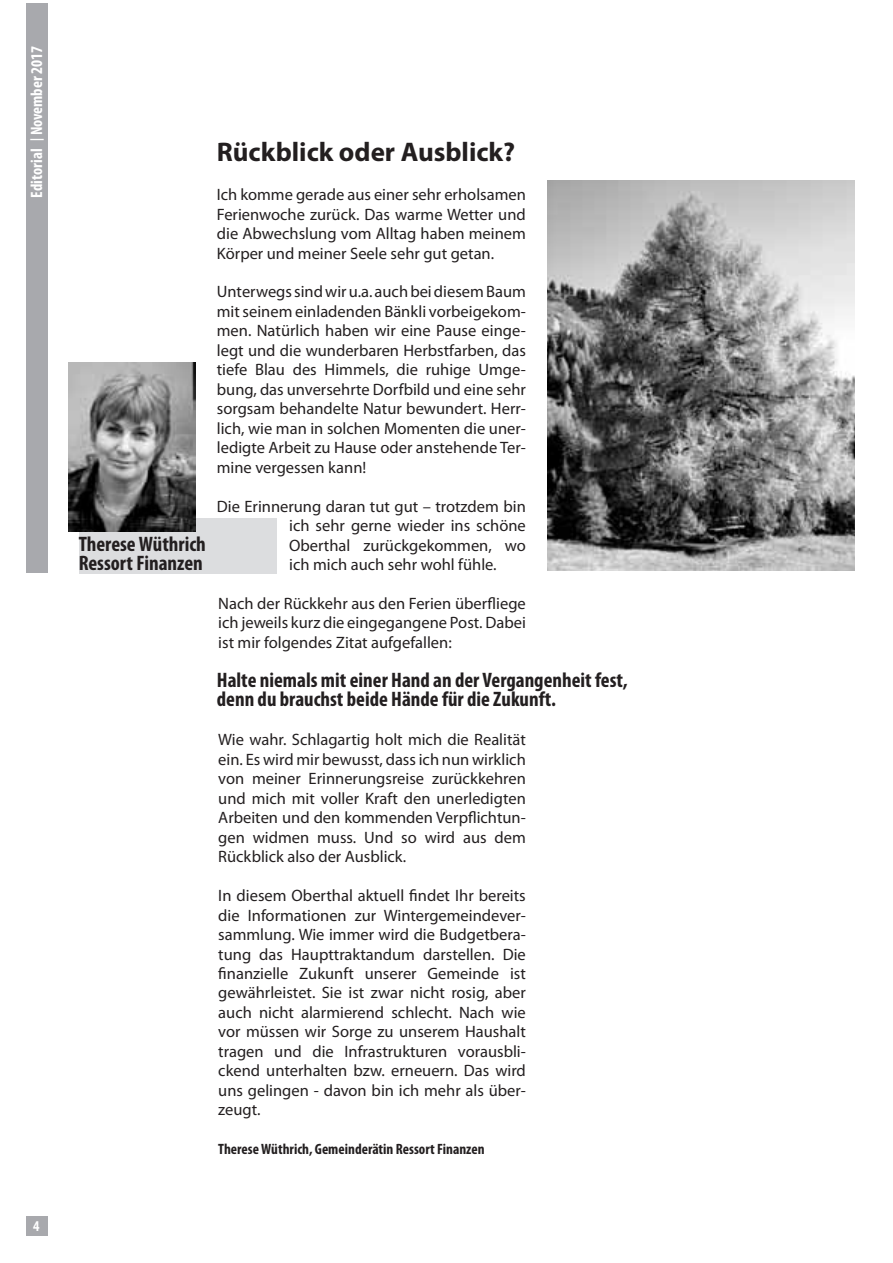
<style>
.page{position:relative;width:893px;height:1263px;background:#fff}
.page>*{position:absolute;margin:0;border:0;box-sizing:border-box;transform-origin:0 0}
.t1{font:700 27px "Myriad Pro";color:#231f20}
.t2{font:700 condensed 21px/19.5px "Myriad Pro";color:#231f20}
.t3{font:16.5px/19.5px "Myriad Pro";color:#231f20;text-align:justify}
.t4{font:700 condensed 16.5px "Myriad Pro";color:#fff}
.t5{font:700 condensed 15px "Myriad Pro";color:#231f20}
.t6{font:700 condensed 15px "Myriad Pro";color:#fff}
.s1{font-size:13.5px}
</style>
<div class="page">
<div style="left:26px;top:1216px;width:21px;height:19px;background:#a8a9ad"></div>
<div style="left:26px;top:3px;width:21px;height:570px;background:#a8a9ad"></div>
<div style="left:79px;top:518px;width:197px;height:55px;background:#dcdddf"></div>
<img style="left:547px;top:181px;width:308px;height:389px">
<img style="left:68px;top:362px;width:127px;height:169px">
<p class="t4" style="left:26px;top:198px;width:153px;rotate:-90deg">Editorial <span class="s1">|</span> November 2017</p>
<p class="t6" style="left:33px;top:1216px;width:8px">4</p>
<p class="t2" style="left:79px;top:533px;width:129px">Therese Wüthrich<br>Ressort Finanzen</p>
<h1 class="t1" style="left:217px;top:134px;width:300px">Rückblick oder Ausblick?</h1>
<p class="t3" style="left:217px;top:185px;width:311px">Ich komme gerade aus einer sehr erholsamen Ferienwoche zurück. Das warme Wetter und die Abwechslung vom Alltag haben meinem Körper und meiner Seele sehr gut getan.</p>
<p class="t3" style="left:217px;top:282px;width:311px">Unterwegs sind wir u.a. auch bei diesem Baum mit seinem einladenden Bänkli vorbeigekom&shy;men. Natürlich haben wir eine Pause einge&shy;legt und die wunderbaren Herbstfarben, das tiefe Blau des Himmels, die ruhige Umge&shy;bung, das unversehrte Dorfbild und eine sehr sorgsam behandelte Natur bewundert. Herr&shy;lich, wie man in solchen Momenten die uner&shy;ledigte Arbeit zu Hause oder anstehende Ter&shy;mine vergessen kann!</p>
<p class="t3" style="left:289px;top:496px;width:238px;text-indent:-72px">Die Erinnerung daran tut gut – trotzdem bin ich sehr gerne wieder ins schöne Oberthal zurückgekommen, wo ich mich auch sehr wohl fühle.</p>
<p class="t3" style="left:218px;top:593px;width:309px">Nach der Rückkehr aus den Ferien überfliege ich jeweils kurz die eingegangene Post. Dabei ist mir folgendes Zitat aufgefallen:</p>
<p class="t2" style="left:217px;top:670px;width:412px">Halte niemals mit einer Hand an der Vergangenheit fest, denn du brauchst beide Hände für die Zukunft.</p>
<p class="t3" style="left:218px;top:730px;width:309px">Wie wahr. Schlagartig holt mich die Realität ein. Es wird mir bewusst, dass ich nun wirklich von meiner Erinnerungsreise zurückkehren und mich mit voller Kraft den unerledigten Arbeiten und den kommenden Verpflichtun&shy;gen widmen muss. Und so wird aus dem Rückblick also der Ausblick.</p>
<p class="t3" style="left:218px;top:885px;width:309px">In diesem Oberthal aktuell findet Ihr bereits die Informationen zur Wintergemeindever&shy;sammlung. Wie immer wird die Budgetbera&shy;tung das Haupttraktandum darstellen. Die finanzielle Zukunft unserer Gemeinde ist gewährleistet. Sie ist zwar nicht rosig, aber auch nicht alarmierend schlecht. Nach wie vor müssen wir Sorge zu unserem Haushalt tragen und die Infrastrukturen vorausbli&shy;ckend unterhalten bzw. erneuern. Das wird uns gelingen - davon bin ich mehr als über&shy;zeugt.</p>
<p class="t5" style="left:218px;top:1140px;width:268px">Therese Wüthrich, Gemeinderätin Ressort Finanzen</p>
</div>
